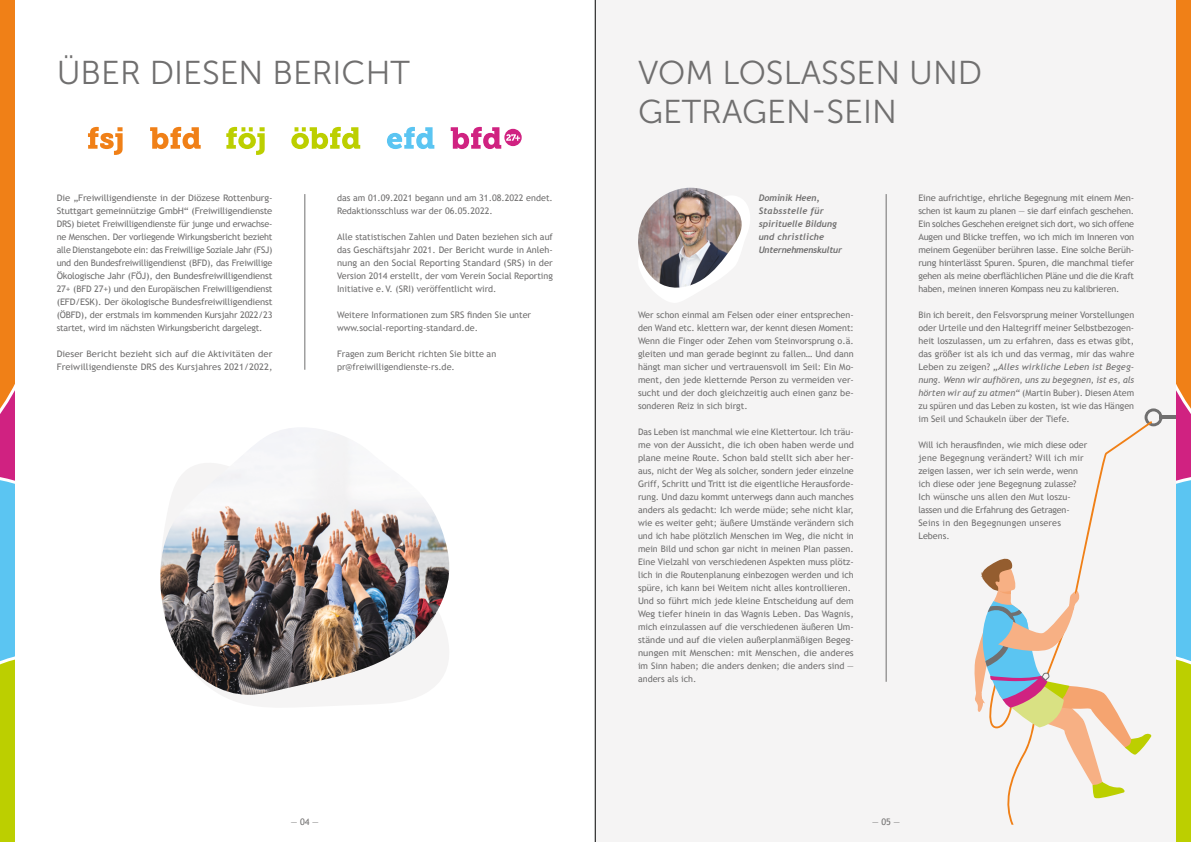
<style>
.page{position:relative;width:1191px;height:842px;background:#fff}
.page>*{position:absolute;margin:0;border:0;box-sizing:border-box;transform-origin:0 0}
.t1{font:33px/39px "Museo Sans 300";color:#706f6f}
.t2{font:9px/13px "Trebuchet MS";color:#706f6f}
.t3{font:9px/13px "Trebuchet MS";color:#706f6f;text-align:justify;scale:1.05 1}
.t4{font:9px/13px "Trebuchet MS";color:#706f6f;text-align:justify;scale:1.04 1}
.t5{font:italic 700 9px/13px "Trebuchet";color:#706f6f}
.s1{font-style:italic}
</style>
<div class="page">
<svg style="left:0;top:0;width:14px;height:842px;background:#c2984c"></svg>
<svg style="left:222px;top:695px;width:198px;height:12px;fill:#f5f4f4"></svg>
<hr style="left:305px;top:194px;width:1px;height:176px;background:#706f6f">
<img style="left:160px;top:428px;width:290px;height:267px">
<svg style="left:291px;top:127px;width:69px;height:22px"></svg>
<svg style="left:387px;top:127px;width:47px;height:22px"></svg>
<svg style="left:451px;top:127px;width:71px;height:22px"></svg>
<svg style="left:88px;top:127px;width:35px;height:28px"></svg>
<svg style="left:226px;top:127px;width:39px;height:28px"></svg>
<svg style="left:150px;top:127px;width:51px;height:22px"></svg>
<div style="left:595px;top:0;width:596px;height:842px;background:#f5f4f4"></div>
<hr style="left:886px;top:194px;width:1px;height:488px;background:#706f6f">
<svg style="left:652px;top:199px;width:98px;height:103px"></svg>
<img style="left:638px;top:188px;width:103px;height:100px">
<hr style="left:1159px;top:416px;width:32px;height:3px;background:#706f6f">
<svg style="left:974px;top:408px;width:188px;height:417px"></svg>
<svg style="left:1176px;top:0;width:15px;height:842px;background:#c2984d"></svg>
<hr style="left:595px;top:0;width:1px;height:842px;background:#000">
<h1 class="t1" style="left:57px;top:53px;width:355px">ÜBER DIESEN BERICHT</h1>
<p class="t3" style="left:57px;top:191px;width:207px">Die „Freiwilligendienste in der Diözese Rottenburg-Stuttgart gemeinnützige GmbH“ (Freiwilligendienste DRS) bietet Freiwilligendienste für junge und erwachse&shy;ne Menschen. Der vorliegende Wirkungsbericht bezieht alle Dienstangebote ein: das Freiwillige Soziale Jahr (FSJ) und den Bundesfreiwilligendienst (BFD), das Freiwillige Ökologische Jahr (FÖJ), den Bundesfreiwilligendienst 27+ (BFD 27+) und den Europäischen Freiwilligendienst (EFD/ESK). Der ökologische Bundesfreiwilligendienst (ÖBFD), der erstmals im kommenden Kursjahr 2022/23 startet, wird im nächsten Wirkungsbericht dargelegt.</p>
<p class="t3" style="left:57px;top:347px;width:207px">Dieser Bericht bezieht sich auf die Aktivitäten der<br>Freiwilligendienste DRS des Kursjahres 2021/2022,</p>
<p class="t2" style="left:337px;top:191px;width:217px">das am 01.09.2021 begann und am 31.08.2022 endet.<br>Redaktionsschluss war der 06.05.2022.</p>
<p class="t2" style="left:337px;top:230px;width:217px;text-align:justify">Alle statistischen Zahlen und Daten beziehen sich auf das Geschäftsjahr 2021. Der Bericht wurde in Anleh&shy;nung an den Social Reporting Standard (SRS) in der Version 2014 erstellt, der vom Verein Social Reporting Initiative e.V. (SRI) veröffentlicht wird.</p>
<p class="t2" style="left:337px;top:308px;width:195px">Weitere Informationen zum SRS finden Sie unter www.social-reporting-standard.de.</p>
<p class="t2" style="left:337px;top:347px;width:161px">Fragen zum Bericht richten Sie bitte an pr@freiwilligendienste-rs.de.</p>
<p class="t2" style="left:291px;top:815px;width:30px">— 04 —</p>
<h1 class="t1" style="left:638px;top:53px;width:346px">VOM LOSLASSEN UND<br>GETRAGEN-SEIN</h1>
<p class="t5" style="left:758px;top:191px;width:85px">Dominik Heen,<br>Stabsstelle für spirituelle Bildung und christliche<br>Unternehmenskultur</p>
<p class="t2" style="left:638px;top:308px;width:217px;text-align:justify">Wer schon einmal am Felsen oder einer entsprechen&shy;den Wand etc. klettern war, der kennt diesen Moment:<br>Wenn die Finger oder Zehen vom Steinvorsprung o.ä. gleiten und man gerade beginnt zu fallen… Und dann hängt man sicher und vertrauensvoll im Seil: Ein Mo&shy;ment, den jede kletternde Person zu vermeiden ver&shy;sucht und der doch gleichzeitig auch einen ganz be&shy;sonderen Reiz in sich birgt.</p>
<p class="t2" style="left:638px;top:425px;width:217px">Das Leben ist manchmal wie eine Klettertour. Ich träu&shy;me von der Aussicht, die ich oben haben werde und plane meine Route. Schon bald stellt sich aber her&shy;aus, nicht der Weg als solcher, sondern jeder einzelne Griff, Schritt und Tritt ist die eigentliche Herausforde&shy;rung. Und dazu kommt unterwegs dann auch manches anders als gedacht: Ich werde müde; sehe nicht klar, wie es weiter geht; äußere Umstände verändern sich und ich habe plötzlich Menschen im Weg, die nicht in mein Bild und schon gar nicht in meinen Plan passen.<br>Eine Vielzahl von verschiedenen Aspekten muss plötz&shy;lich in die Routenplanung einbezogen werden und ich spüre, ich kann bei Weitem nicht alles kontrollieren.<br>Und so führt mich jede kleine Entscheidung auf dem Weg tiefer hinein in das Wagnis Leben. Das Wagnis, mich einzulassen auf die verschiedenen äußeren Um&shy;stände und auf die vielen außerplanmäßigen Begeg&shy;nungen mit Menschen: mit Menschen, die anderes im Sinn haben; die anders denken; die anders sind ― anders als ich.</p>
<p class="t4" style="left:918px;top:191px;width:209px">Eine aufrichtige, ehrliche Begegnung mit einem Men&shy;schen ist kaum zu planen ― sie darf einfach geschehen.<br>Ein solches Geschehen ereignet sich dort, wo sich offene Augen und Blicke treffen, wo ich mich im Inneren von meinem Gegenüber berühren lasse. Eine solche Berüh&shy;rung hinterlässt Spuren. Spuren, die manchmal tiefer gehen als meine oberflächlichen Pläne und die die Kraft haben, meinen inneren Kompass neu zu kalibrieren.</p>
<p class="t2" style="left:918px;top:308px;width:217px;text-align:justify">Bin ich bereit, den Felsvorsprung meiner Vorstellungen oder Urteile und den Haltegriff meiner Selbstbezogen&shy;heit loszulassen, um zu erfahren, dass es etwas gibt, das größer ist als ich und das vermag, mir das wahre Leben zu zeigen? <span class="s1">„Alles wirkliche Leben ist Begeg&shy;nung. Wenn wir aufhören, uns zu begegnen, ist es, als hörten wir auf zu atmen“</span> (Martin Buber). Diesen Atem zu spüren und das Leben zu kosten, ist wie das Hängen im Seil und Schaukeln über der Tiefe.</p>
<p class="t2" style="left:918px;top:438px;width:170px">Will ich herausfinden, wie mich diese oder jene Begegnung verändert? Will ich mir zeigen lassen, wer ich sein werde, wenn ich diese oder jene Begegnung zulasse?<br>Ich wünsche uns allen den Mut loszu&shy;lassen und die Erfahrung des Getragen-Seins in den Begegnungen unseres Lebens.</p>
<p class="t2" style="left:872px;top:815px;width:30px">— 05 —</p>
</div>
